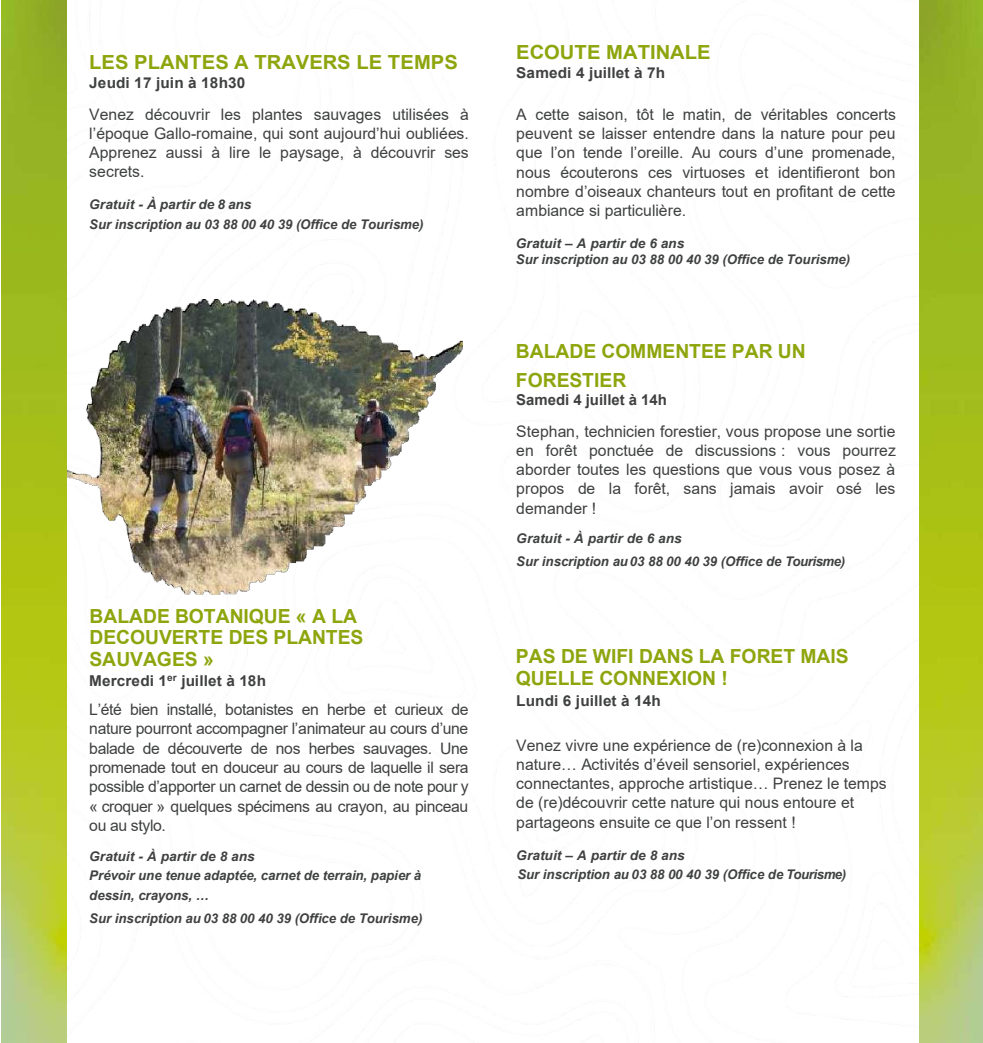
<style>
.page{position:relative;width:983px;height:1043px;background:#fff}
.page>*{position:absolute;margin:0;border:0;box-sizing:border-box;transform-origin:0 0}
.t1{font:700 19.43px/21.2px "Arial";letter-spacing:-.005em;color:#8ea50d}
.t2{font:700 19.43px "Arial";letter-spacing:-.005em;color:#8ea50d;scale:1.04 1}
.t3{font:15.75px/19.2px "Arial";letter-spacing:.005em;color:#3f4140;text-align:justify}
.t4{font:700 15.05px "Arial";letter-spacing:.005em;color:#3f4140}
.t5{font:italic 700 13.3px/19.2px "Arial";color:#3f4140}
</style>
<div class="page">
<img style="left:919px;top:0;width:64px;height:1042px">
<img style="left:66px;top:299px;width:396px;height:296px">
<img style="left:2px;top:0;width:64px;height:1042px">
<svg style="left:12px;top:1020px;width:11px;height:15px"></svg>
<svg style="left:963px;top:1020px;width:9px;height:15px"></svg>
<p class="t2" style="left:89px;top:48px;width:356px">LES PLANTES A TRAVERS LE TEMPS</p>
<p class="t4" style="left:89px;top:72px;width:157px">Jeudi 17 juin à 18h30</p>
<p class="t3" style="left:89px;top:104px;width:381px">Venez découvrir les plantes sauvages utilisées à l’époque Gallo-romaine, qui sont aujourd’hui oubliées.<br>Apprenez aussi à lire le paysage, à découvrir ses secrets.</p>
<p class="t5" style="left:89px;top:195px;width:336px">Gratuit - À partir de 8 ans<br>Sur inscription au 03 88 00 40 39 (Office de Tourisme)</p>
<p class="t1" style="left:89px;top:606px;width:275px">BALADE BOTANIQUE « A LA<br>DECOUVERTE DES PLANTES<br>SAUVAGES »</p>
<p class="t4" style="left:89px;top:669px;width:178px">Mercredi 1<sup>er</sup> juillet à 18h</p>
<p class="t3" style="left:89px;top:699px;width:381px">L’été bien installé, botanistes en herbe et curieux de nature pourront accompagner l’animateur au cours d’une balade de découverte de nos herbes sauvages. Une promenade tout en douceur au cours de laquelle il sera possible d’apporter un carnet de dessin ou de note pour y « croquer » quelques spécimens au crayon, au pinceau ou au stylo.</p>
<p class="t5" style="left:89px;top:846px;width:333px">Gratuit - À partir de 8 ans<br>Prévoir une tenue adaptée, carnet de terrain, papier à dessin, crayons, …</p>
<p class="t5" style="left:89px;top:908px;width:335px">Sur inscription au 03 88 00 40 39 (Office de Tourisme)</p>
<p class="t2" style="left:516px;top:38px;width:188px">ECOUTE MATINALE</p>
<p class="t4" style="left:516px;top:62px;width:150px">Samedi 4 juillet à 7h</p>
<p class="t3" style="left:516px;top:105px;width:381px">A cette saison, tôt le matin, de véritables concerts peuvent se laisser entendre dans la nature pour peu que l’on tende l’oreille. Au cours d’une promenade, nous écouterons ces virtuoses et identifieront bon nombre d’oiseaux chanteurs tout en profitant de cette ambiance si particulière.</p>
<p class="t5" style="left:516px;top:236px;width:336px;line-height:15.2px">Gratuit – A partir de 6 ans<br>Sur inscription au 03 88 00 40 39 (Office de Tourisme)</p>
<p class="t1" style="left:516px;top:337px;width:291px;line-height:28.9px">BALADE COMMENTEE PAR UN<br>FORESTIER</p>
<p class="t4" style="left:516px;top:388px;width:152px">Samedi 4 juillet à 14h</p>
<p class="t3" style="left:516px;top:421px;width:381px">Stephan, technicien forestier, vous propose une sortie en forêt ponctuée de discussions : vous pourrez aborder toutes les questions que vous vous posez à propos de la forêt, sans jamais avoir osé les demander !</p>
<p class="t5" style="left:516px;top:527px;width:330px;line-height:22.8px">Gratuit - À partir de 6 ans<br>Sur inscription au03 88 00 40 39 (Office de Tourisme)</p>
<p class="t1" style="left:516px;top:645px;width:334px;line-height:22.2px">PAS DE WIFI DANS LA FORET MAIS<br>QUELLE CONNEXION !</p>
<p class="t4" style="left:516px;top:690px;width:146px">Lundi 6 juillet à 14h</p>
<p class="t3" style="left:516px;top:735px;width:372px;text-align:left">Venez vivre une expérience de (re)connexion à la nature… Activités d’éveil sensoriel, expériences connectantes, approche artistique… Prenez le temps de (re)découvrir cette nature qui nous entoure et partageons ensuite ce que l’on ressent !</p>
<p class="t5" style="left:516px;top:845px;width:331px">Gratuit – A partir de 8 ans<br>Sur inscription au 03 88 00 40 39 (Office de Tourisme)</p>
</div>
